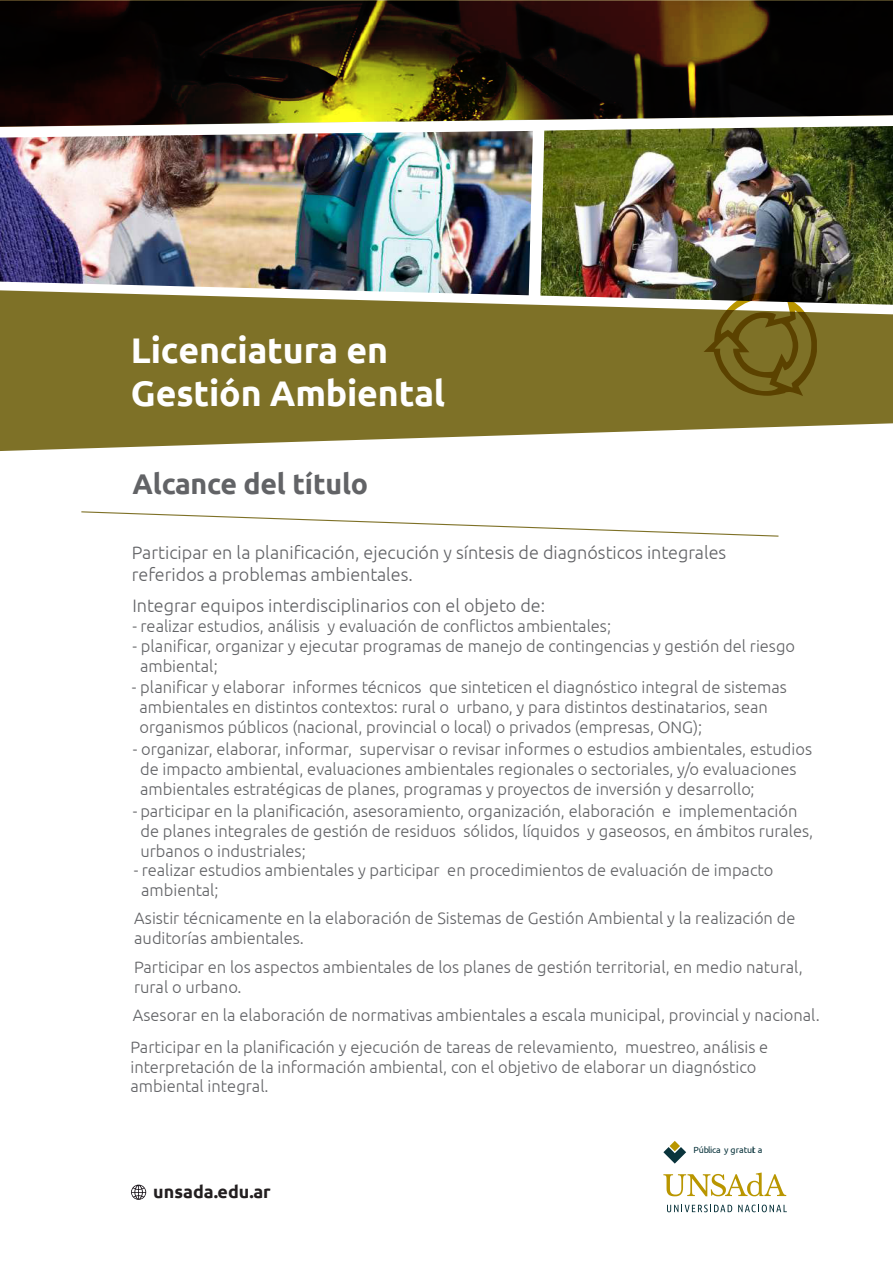
<style>
.page{position:relative;width:893px;height:1263px;background:#fff}
.page>*{position:absolute;margin:0;border:0;box-sizing:border-box;transform-origin:0 0}
.t1{font:700 35.55px/42.8px "Ubuntu";letter-spacing:-.005em;color:#fff}
.t2{font:700 28.5px "Ubuntu";letter-spacing:-.01em;color:#626366}
.t3{font:300 18px/21.6px "Ubuntu";color:#626366}
.t4{font:700 17.4px "Ubuntu";color:#231f20}
.t5{font:300 16.5px/19.8px "Ubuntu";color:#626366}
.t6{font:8.85px "Ubuntu";letter-spacing:-.005em;color:#0a343c}
</style>
<div class="page">
<svg style="left:0;top:295px;width:893px;height:156px;background:#8d8241"></svg>
<svg style="left:663px;top:1172px;width:123px;height:24px"></svg>
<svg style="left:663px;top:1141px;width:23px;height:22px"></svg>
<svg style="left:667px;top:1204px;width:65px;height:8px"></svg>
<svg style="left:738px;top:1204px;width:49px;height:8px"></svg>
<svg style="left:131px;top:1185px;width:15px;height:15px"></svg>
<img style="left:540px;top:127px;width:353px;height:178px">
<img style="left:0;top:131px;width:533px;height:164px">
<svg style="left:0;top:0;width:893px;height:127px;background:#2f2612"></svg>
<svg style="left:81px;top:511px;width:698px;height:26px"></svg>
<svg style="left:704px;top:287px;width:113px;height:109px;background:#726429"></svg>
<h1 class="t1" style="left:131px;top:328px;width:316px">Licenciatura en<br>Gestión Ambiental</h1>
<h2 class="t2" style="left:133px;top:467px;width:237px">Alcance del título</h2>
<p class="t3" style="left:132px;top:541px;width:596px">Participar en la planificación, ejecución y síntesis de diagnósticos integrales referidos a problemas ambientales.</p>
<p class="t3" style="left:132px;top:595px;width:414px">Integrar equipos interdisciplinarios con el objeto de:</p>
<p class="t5" style="left:132px;top:616px;width:480px">- realizar estudios, análisis y evaluación de conflictos ambientales;</p>
<p class="t5" style="left:140px;top:636px;width:657px;text-indent:-8px">- planificar, organizar y ejecutar programas de manejo de contingencias y gestión del riesgo ambiental;</p>
<p class="t5" style="left:139px;top:677px;width:649px;text-indent:-8px">- planificar y elaborar informes técnicos que sinteticen el diagnóstico integral de sistemas ambientales en distintos contextos: rural o urbano, y para distintos destinatarios, sean organismos públicos (nacional, provincial o local) o privados (empresas, ONG);</p>
<p class="t5" style="left:140px;top:739px;width:673px;text-indent:-8px">- organizar, elaborar, informar, supervisar o revisar informes o estudios ambientales, estudios de impacto ambiental, evaluaciones ambientales regionales o sectoriales, y/o evaluaciones ambientales estratégicas de planes, programas y proyectos de inversión y desarrollo;</p>
<p class="t5" style="left:140px;top:801px;width:674px;text-indent:-8px">- participar en la planificación, asesoramiento, organización, elaboración e implementación de planes integrales de gestión de residuos sólidos, líquidos y gaseosos, en ámbitos rurales, urbanos o industriales;</p>
<p class="t5" style="left:141px;top:860px;width:634px;text-indent:-8px">- realizar estudios ambientales y participar en procedimientos de evaluación de impacto ambiental;</p>
<p class="t5" style="left:134px;top:908px;width:663px">Asistir técnicamente en la elaboración de Sistemas de Gestión Ambiental y la realización de auditorías ambientales.</p>
<p class="t5" style="left:134px;top:956px;width:670px">Participar en los aspectos ambientales de los planes de gestión territorial, en medio natural, rural o urbano.</p>
<p class="t5" style="left:133px;top:1005px;width:689px">Asesorar en la elaboración de normativas ambientales a escala municipal, provincial y nacional.</p>
<p class="t5" style="left:131px;top:1036px;width:639px">Participar en la planificación y ejecución de tareas de relevamiento, muestreo, análisis e interpretación de la información ambiental, con el objetivo de elaborar un diagnóstico ambiental integral.</p>
<p class="t4" style="left:153px;top:1181px;width:119px">unsada.edu.ar</p>
<p class="t6" style="left:693px;top:1144px;width:71px">Pública y gratuti a</p>
</div>
